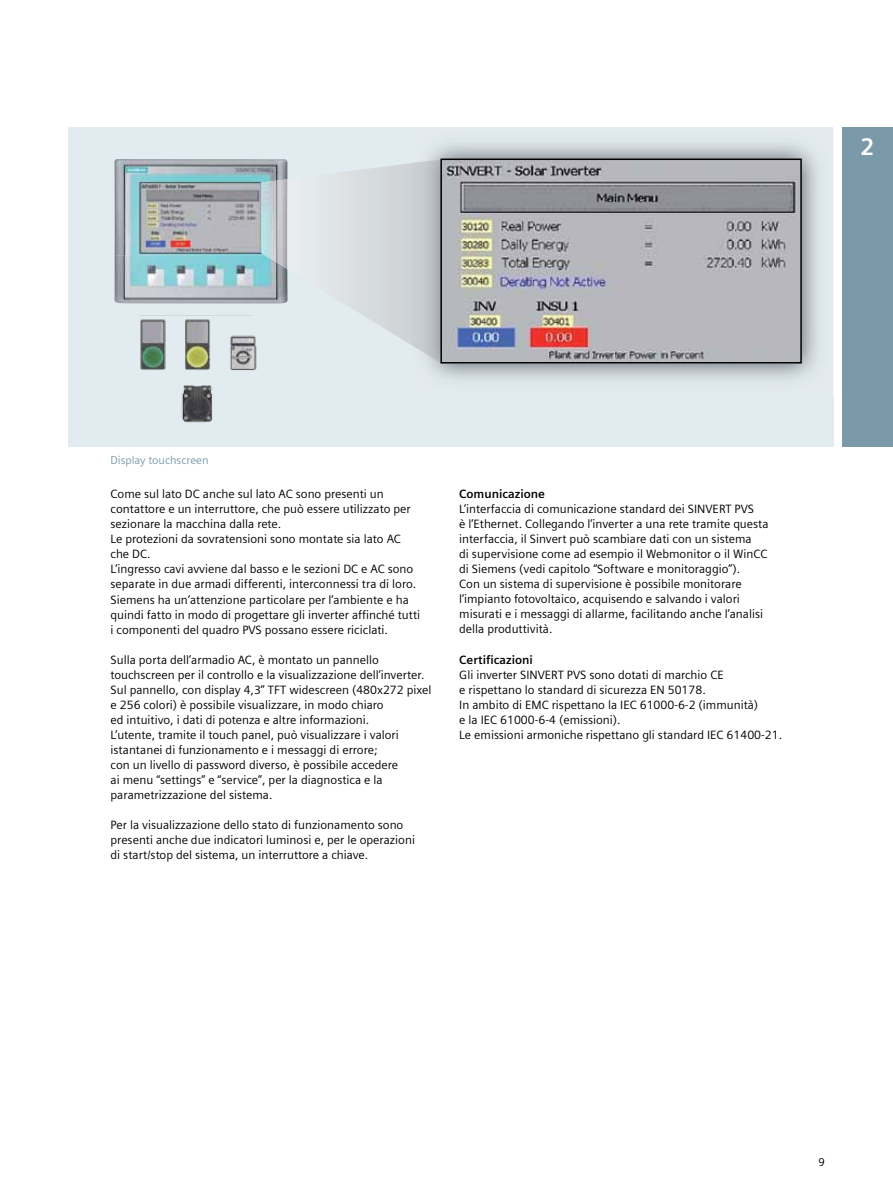
<style>
.page{position:relative;width:893px;height:1191px;background:#fff}
.page>*{position:absolute;margin:0;border:0;box-sizing:border-box;transform-origin:0 0}
.t1{font:700 24px "Siemens Sans";color:#fff}
.t2{font:12px/15px "Siemens Sans";color:#000}
.t3{font:700 12px "Siemens Sans";color:#000}
.t4{font:11.25px "Siemens Sans";color:#7b9aa9}
.t5{font:11.25px "Siemens Sans";color:#000}
</style>
<div class="page">
<div style="left:842px;top:128px;width:51px;height:318px;background:#7b9aa9"></div>
<div style="left:68px;top:128px;width:765px;height:318px;background:#e2ebef"></div>
<img style="left:833px;top:128px;width:1px;height:267px">
<img style="left:781px;top:180px;width:43px;height:200px">
<img style="left:429px;top:363px;width:352px;height:17px">
<img style="left:114px;top:159px;width:173px;height:144px">
<hr style="left:287px;top:163px;width:2px;height:181px;background:#eaeef1">
<hr style="left:289px;top:163px;width:3px;height:181px;background:#e9edf0">
<div style="left:292px;top:163px;width:5px;height:181px;background:#e8edef"></div>
<hr style="left:297px;top:163px;width:3px;height:181px;background:#e8ecee">
<hr style="left:300px;top:163px;width:3px;height:181px;background:#e7ebee">
<hr style="left:303px;top:163px;width:3px;height:181px;background:#e6eaed">
<div style="left:309px;top:163px;width:5px;height:181px;background:#e4e9eb"></div>
<hr style="left:314px;top:163px;width:3px;height:181px;background:#e3e8eb">
<hr style="left:317px;top:163px;width:3px;height:181px;background:#e3e7ea">
<hr style="left:320px;top:163px;width:3px;height:181px;background:#e2e6e9">
<div style="left:323px;top:163px;width:5px;height:181px;background:#e1e6e8"></div>
<hr style="left:328px;top:163px;width:3px;height:181px;background:#e0e4e7">
<hr style="left:331px;top:163px;width:3px;height:181px;background:#dfe4e7">
<hr style="left:334px;top:163px;width:3px;height:181px;background:#dfe3e6">
<div style="left:337px;top:163px;width:5px;height:181px;background:#dee2e5"></div>
<hr style="left:342px;top:163px;width:3px;height:181px;background:#dde1e4">
<hr style="left:345px;top:163px;width:3px;height:181px;background:#dce1e3">
<hr style="left:348px;top:163px;width:3px;height:181px;background:#dbe0e3">
<svg style="left:351px;top:171px;width:5px;height:139px"></svg>
<hr style="left:356px;top:163px;width:3px;height:181px;background:#dadee1">
<hr style="left:359px;top:163px;width:3px;height:181px;background:#d9dde0">
<hr style="left:362px;top:163px;width:3px;height:181px;background:#d8dde0">
<hr style="left:365px;top:163px;width:3px;height:181px;background:#d7dcdf">
<div style="left:368px;top:163px;width:5px;height:181px;background:#d6dbde"></div>
<hr style="left:373px;top:163px;width:3px;height:181px;background:#d6dadd">
<hr style="left:376px;top:163px;width:3px;height:181px;background:#d5dadd">
<hr style="left:379px;top:163px;width:3px;height:181px;background:#d4d9dc">
<div style="left:382px;top:163px;width:6px;height:181px;background:#d3d8db"></div>
<hr style="left:388px;top:163px;width:2px;height:181px;background:#d3d7da">
<hr style="left:390px;top:163px;width:3px;height:181px;background:#d2d6da">
<hr style="left:393px;top:163px;width:3px;height:181px;background:#d1d5d9">
<div style="left:396px;top:163px;width:6px;height:181px;background:#d0d5d8"></div>
<hr style="left:402px;top:163px;width:2px;height:181px;background:#cfd4d7">
<hr style="left:404px;top:163px;width:3px;height:181px;background:#cfd3d6">
<hr style="left:407px;top:163px;width:2px;height:181px;background:#ced2d6">
<img style="left:261px;top:179px;width:26px;height:90px">
<svg style="left:440px;top:158px;width:362px;height:205px;fill:#b7b7bd"></svg>
<img style="left:140px;top:319px;width:117px;height:104px">
<h1 class="t1" style="left:860px;top:133px;width:15px">2</h1>
<p class="t4" style="left:111px;top:453px;width:100px">Display touchscreen</p>
<p class="t2" style="left:111px;top:487px;width:311px">Come sul lato DC anche sul lato AC sono presenti un contattore e un interruttore, che può essere utilizzato per sezionare la macchina dalla rete.<br>Le protezioni da sovratensioni sono montate sia lato AC che DC.<br>L’ingresso cavi avviene dal basso e le sezioni DC e AC sono separate in due armadi differenti, interconnessi tra di loro.<br>Siemens ha un’attenzione particolare per l’ambiente e ha quindi fatto in modo di progettare gli inverter affinché tutti i componenti del quadro PVS possano essere riciclati.</p>
<p class="t2" style="left:111px;top:652px;width:322px">Sulla porta dell’armadio AC, è montato un pannello touchscreen per il controllo e la visualizzazione dell’inverter.<br>Sul pannello, con display 4,3” TFT widescreen (480x272 pixel e 256 colori) è possibile visualizzare, in modo chiaro<br>ed intuitivo, i dati di potenza e altre informazioni.<br>L’utente, tramite il touch panel, può visualizzare i valori istantanei di funzionamento e i messaggi di errore;<br>con un livello di password diverso, è possibile accedere<br>ai menu “settings” e “service”, per la diagnostica e la parametrizzazione del sistema.</p>
<p class="t2" style="left:111px;top:817px;width:306px">Per la visualizzazione dello stato di funzionamento sono presenti anche due indicatori luminosi e, per le operazioni di start/stop del sistema, un interruttore a chiave.</p>
<p class="t3" style="left:459px;top:487px;width:87px">Comunicazione</p>
<p class="t2" style="left:459px;top:502px;width:311px">L’interfaccia di comunicazione standard dei SINVERT PVS<br>è l’Ethernet. Collegando l’inverter a una rete tramite questa interfaccia, il Sinvert può scambiare dati con un sistema<br>di supervisione come ad esempio il Webmonitor o il WinCC di Siemens (vedi capitolo “Software e monitoraggio”).<br>Con un sistema di supervisione è possibile monitorare l’impianto fotovoltaico, acquisendo e salvando i valori misurati e i messaggi di allarme, facilitando anche l’analisi della produttività.</p>
<p class="t3" style="left:459px;top:652px;width:75px">Certificazioni</p>
<p class="t2" style="left:459px;top:667px;width:324px">Gli inverter SINVERT PVS sono dotati di marchio CE<br>e rispettano lo standard di sicurezza EN 50178.<br>In ambito di EMC rispettano la IEC 61000-6-2 (immunità)<br>e la IEC 61000-6-4 (emissioni).<br>Le emissioni armoniche rispettano gli standard IEC 61400-21.</p>
<p class="t5" style="left:818px;top:1155px;width:8px">9</p>
</div>
